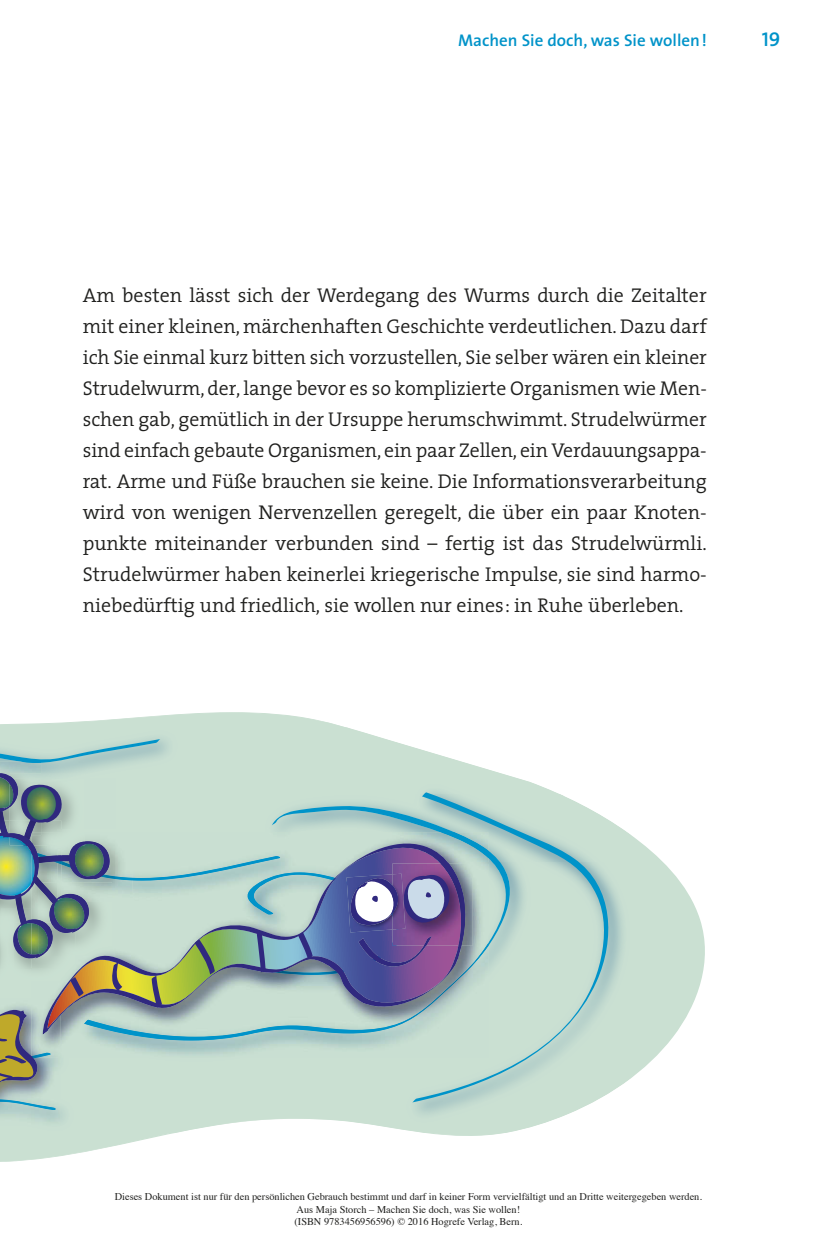
<style>
.page{position:relative;width:817px;height:1236px;background:#fff}
.page>*{position:absolute;margin:0;border:0;box-sizing:border-box;transform-origin:0 0}
.t1{font:300 20px/31px "The Serif";color:#20201e;text-align:justify}
.t2{font:20px "The Sans Semi Bold Caps";color:#0093c9}
.t3{font:600 17px "The Sans";color:#0093c9}
.t4{font:10.4px/12.4px "Times";color:#20201e;text-align:center}
</style>
<div class="page">
<svg style="left:0;top:712px;width:704px;height:450px"></svg>
<img style="left:564px;top:728px;width:67px;height:67px">
<div style="left:0;top:728px;width:342px;height:11px;background:#cae0d2"></div>
<img style="left:615px;top:862px;width:16px;height:213px">
<img style="left:0;top:1124px;width:84px;height:9px">
<img style="left:84px;top:1124px;width:85px;height:9px">
<img style="left:342px;top:728px;width:222px;height:64px">
<img style="left:615px;top:795px;width:16px;height:43px">
<img style="left:169px;top:1075px;width:462px;height:58px">
<svg style="left:456px;top:792px;width:159px;height:310px;background:#bbd8d0"></svg>
<img style="left:456px;top:832px;width:32px;height:208px">
<img style="left:466px;top:863px;width:6px;height:83px">
<img style="left:456px;top:863px;width:10px;height:83px">
<svg style="left:0;top:739px;width:456px;height:385px;background:#aabebc"></svg>
<p class="t3" style="left:458px;top:34px;width:250px">Machen Sie doch, was Sie wollen!</p>
<p class="t2" style="left:761px;top:28px;width:20px">19</p>
<p class="t1" style="left:83px;top:281px;width:625px">Am besten lässt sich der Werdegang des Wurms durch die Zeitalter mit einer kleinen, märchenhaften Geschichte verdeutlichen. Dazu darf ich Sie einmal kurz bitten sich vorzustellen, Sie selber wären ein kleiner Strudelwurm, der, lange bevor es so komplizierte Organismen wie Men&shy;schen gab, gemütlich in der Ursuppe herumschwimmt. Strudelwürmer sind einfach gebaute Organismen, ein paar Zellen, ein Verdauungsappa&shy;rat. Arme und Füße brauchen sie keine. Die Informationsverarbeitung wird von wenigen Nervenzellen geregelt, die über ein paar Knoten&shy;punkte miteinander verbunden sind – fertig ist das Strudelwürmli.<br>Strudelwürmer haben keinerlei kriegerische Impulse, sie sind harmo&shy;niebedürftig und friedlich, sie wollen nur eines: in Ruhe überleben.</p>
<p class="t4" style="left:115px;top:1190px;width:588px">Dieses Dokument ist nur für den persönlichen Gebrauch bestimmt und darf in keiner Form vervielfältigt und an Dritte weitergegeben werden.<br>Aus Maja Storch – Machen Sie doch, was Sie wollen!<br>(ISBN 9783456956596) © 2016 Hogrefe Verlag, Bern.</p>
</div>
